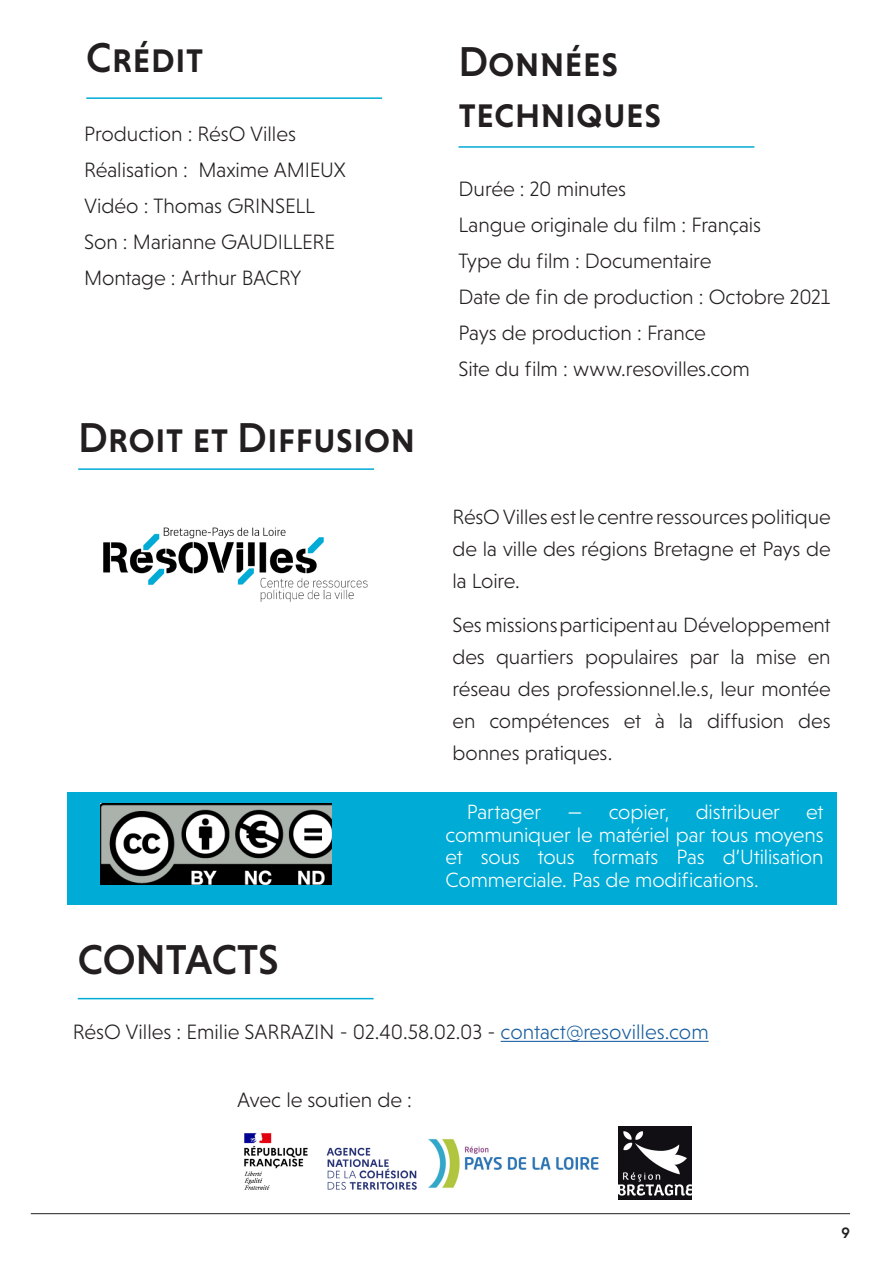
<style>
.page{position:relative;width:893px;height:1263px;background:#fff}
.page>*{position:absolute;margin:0;border:0;box-sizing:border-box;transform-origin:0 0}
.titre_page_pleine{font:42.45px/51px "Niveau Grotesk Medium Small Caps";color:#231f20}
.titre_page_pleine-2{font:300 21.15px "Niveau Grotesk";letter-spacing:-.005em;color:#231f20}
.ITW_journalistes{font:300 21.15px "Niveau Grotesk";letter-spacing:-.005em;color:#231f20}
.ITW_journalistes-2{font:300 21px/31.8px "Niveau Grotesk";letter-spacing:-.005em;color:#231f20;text-align:justify}
.ITW_journalistes-3{font:300 21px/22.5px "Niveau Grotesk";letter-spacing:-.005em;color:#fff;text-align:justify}
.t1{font:15.45px "Niveau Grotesk Medium Small Caps";color:#231f20}
.s1{color:#175d9e}
</style>
<div class="page">
<hr style="left:31px;top:1213px;width:819px;height:1px;background:#231f20">
<div style="left:68px;top:793px;width:769px;height:112px;background:#00abd5"></div>
<img style="left:244px;top:1133px;width:173px;height:57px">
<img style="left:103px;top:527px;width:265px;height:75px">
<img style="left:428px;top:1138px;width:171px;height:50px">
<img style="left:619px;top:1127px;width:72px;height:73px">
<img style="left:101px;top:804px;width:230px;height:81px">
<hr style="left:501px;top:1041px;width:208px;height:1px;background:#175d9e">
<hr style="left:86px;top:97px;width:296px;height:2px;background:#00abd5">
<hr style="left:459px;top:146px;width:295px;height:2px;background:#00abd5">
<hr style="left:78px;top:468px;width:296px;height:2px;background:#00abd5">
<hr style="left:78px;top:998px;width:296px;height:1px;background:#00abd5">
<p class="titre_page_pleine" style="left:86px;top:32px;width:119px">Crédit</p>
<p class="titre_page_pleine" style="left:459px;top:36px;width:204px">Données techniques</p>
<p class="titre_page_pleine-2" style="left:84px;top:122px;width:213px">Production : RésO Villes</p>
<p class="titre_page_pleine-2" style="left:84px;top:158px;width:263px">Réalisation : Maxime AMIEUX</p>
<p class="titre_page_pleine-2" style="left:84px;top:194px;width:232px">Vidéo : Thomas GRINSELL</p>
<p class="titre_page_pleine-2" style="left:84px;top:230px;width:253px">Son : Marianne GAUDILLERE</p>
<p class="titre_page_pleine-2" style="left:84px;top:266px;width:219px">Montage : Arthur BACRY</p>
<p class="titre_page_pleine-2" style="left:459px;top:177px;width:169px">Durée : 20 minutes</p>
<p class="titre_page_pleine-2" style="left:459px;top:213px;width:304px">Langue originale du film : Français</p>
<p class="titre_page_pleine-2" style="left:459px;top:249px;width:254px">Type du film : Documentaire</p>
<p class="titre_page_pleine-2" style="left:459px;top:285px;width:373px">Date de fin de production : Octobre 2021</p>
<p class="titre_page_pleine-2" style="left:459px;top:321px;width:249px">Pays de production : France</p>
<p class="titre_page_pleine-2" style="left:459px;top:357px;width:293px">Site du film : www.resovilles.com</p>
<p class="titre_page_pleine" style="left:78px;top:412px;width:339px">Droit et Diffusion</p>
<p class="titre_page_pleine" style="left:78px;top:933px;width:203px">CONTACTS</p>
<p class="ITW_journalistes-2" style="left:452px;top:501px;width:380px">RésO Villes est le centre ressources politique de la ville des régions Bretagne et Pays de la Loire.</p>
<p class="ITW_journalistes-2" style="left:452px;top:609px;width:380px">Ses missions participent au Développement des quartiers populaires par la mise en réseau des professionnel.le.s, leur montée en compétences et à la diffusion des bonnes pratiques.</p>
<p class="ITW_journalistes-3" style="left:467px;top:801px;width:76px">Partager</p>
<p class="ITW_journalistes-3" style="left:567px;top:801px;width:103px">— copier,</p>
<p class="ITW_journalistes-3" style="left:696px;top:801px;width:86px">distribuer</p>
<p class="ITW_journalistes-3" style="left:446px;top:801px;width:380px;text-indent:361px">et communiquer le matériel par tous moyens et sous tous formats Pas d’Utilisation Commerciale. Pas de modifications.</p>
<p class="titre_page_pleine-2" style="left:73px;top:1020px;width:637px">RésO Villes : Emilie SARRAZIN - 02.40.58.02.03 - <span class="s1">contact@resovilles.com</span></p>
<p class="ITW_journalistes" style="left:237px;top:1088px;width:176px">Avec le soutien de :</p>
<p class="t1" style="left:842px;top:1223px;width:10px">9</p>
</div>
